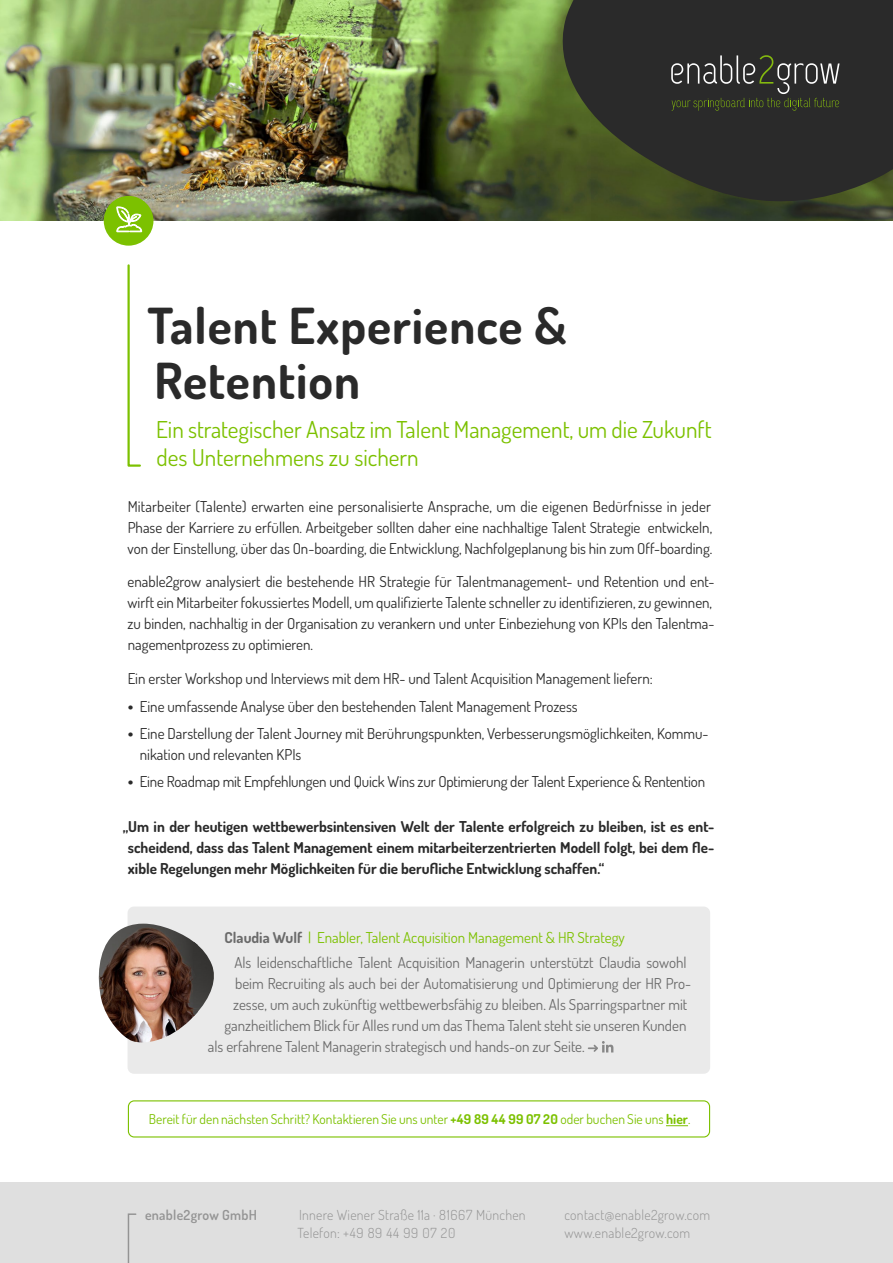
<style>
.page{position:relative;width:893px;height:1263px;background:#fff}
.page>*{position:absolute;margin:0;border:0;box-sizing:border-box;transform-origin:0 0}
.t1{font:700 49.65px/55.5px "Dosis";letter-spacing:.02em;color:#2a2a2a}
.t2{font:23.25px/28.3px "Dosis";color:#7cc100}
.t3{font:15px/21px "Dosis";color:#2a2a2a}
.t4{font:15px/25.2px "Dosis";color:#6a6a6a}
.t5{font:700 15px/21px "Dosis";color:#2a2a2a;text-align:justify}
.t6{font:300 13.8px/18px "Dosis";letter-spacing:.02em;color:#949494}
.t7{font:600 13.8px "Dosis";letter-spacing:.02em;color:#949494}
.t8{font:13.5px "Dosis";letter-spacing:.005em;color:#7cc100}
.s1{font-weight:800}
.s2{font-weight:700}
.s3{color:#7cc100}
</style>
<div class="page">
<img style="left:0;top:0;width:591px;height:221px">
<div style="left:0;top:1182px;width:893px;height:81px;background:#dfdfdf"></div>
<svg style="left:127px;top:1213px;width:10px;height:50px"></svg>
<svg style="left:666px;top:1125px;width:22px;height:1px"></svg>
<div style="left:128px;top:1100px;width:582px;height:37px;border:1px solid #7cc100;border-radius:6px"></div>
<div style="left:128px;top:906px;width:582px;height:168px;background:#eaeaea;border-radius:6px"></div>
<svg style="left:589px;top:1041px;width:24px;height:12px"></svg>
<img style="left:98px;top:924px;width:96px;height:119px">
<img style="left:194px;top:942px;width:20px;height:74px">
<svg style="left:99px;top:967px;width:1px;height:20px"></svg>
<svg style="left:555px;top:0;width:338px;height:218px;background:#313528"></svg>
<svg style="left:671px;top:55px;width:169px;height:56px;background:#40423b"></svg>
<div style="left:104px;top:196px;width:49px;height:50px;background:#7cc100;border-radius:50%"></div>
<svg style="left:127px;top:264px;width:14px;height:203px"></svg>
<svg style="left:116px;top:207px;width:26px;height:26px"></svg>
<h1 class="t1" style="left:147px;top:296px;width:420px">Talent Experience &amp;<br>Retention</h1>
<h2 class="t2" style="left:156px;top:414px;width:557px">Ein strategischer Ansatz im Talent Management, um die Zukunft des Unternehmens zu sichern</h2>
<p class="t3" style="left:128px;top:495px;width:586px;text-align:justify">Mitarbeiter (Talente) erwarten eine personalisierte Ansprache, um die eigenen Bedürfnisse in jeder Phase der Karriere zu erfüllen. Arbeitgeber sollten daher eine nachhaltige Talent Strategie entwickeln, von der Einstellung, über das On-boarding, die Entwicklung, Nachfolgeplanung bis hin zum Off-boarding.</p>
<p class="t3" style="left:127px;top:571px;width:588px">enable2grow analysiert die bestehende HR Strategie für Talentmanagement- und Retention und ent&shy;wirft ein Mitarbeiter fokussiertes Modell, um qualifizierte Talente schneller zu identifizieren, zu gewinnen, zu binden, nachhaltig in der Organisation zu verankern und unter Einbeziehung von KPIs den Talentma&shy;nagementprozess zu optimieren.</p>
<p class="t3" style="left:128px;top:668px;width:527px">Ein erster Workshop und Interviews mit dem HR- und Talent Acquisition Management liefern:</p>
<p class="t3" style="left:128px;top:695px;width:451px"><span class="s1">•</span> Eine umfassende Analyse über den bestehenden Talent Management Prozess</p>
<p class="t3" style="left:140px;top:722px;width:570px;text-indent:-12px"><span class="s1">•</span> Eine Darstellung der Talent Journey mit Berührungspunkten, Verbesserungsmöglichkeiten, Kommu&shy;nikation und relevanten KPIs</p>
<p class="t3" style="left:128px;top:771px;width:578px"><span class="s1">•</span> Eine Roadmap mit Empfehlungen und Quick Wins zur Optimierung der Talent Experience &amp; Rentention</p>
<p class="t5" style="left:128px;top:815px;width:588px;text-indent:-5px">„Um in der heutigen wettbewerbsintensiven Welt der Talente erfolgreich zu bleiben, ist es ent&shy;scheidend, dass das Talent Management einem mitarbeiterzentrierten Modell folgt, bei dem fle&shy;xible Regelungen mehr Möglichkeiten für die berufliche Entwicklung schaffen.“</p>
<p class="t4" style="left:234px;top:924px;width:454px;text-indent:-10px"><span class="s2">Claudia Wulf</span> <span class="s3">| Enabler, Talent Acquisition Management &amp; HR Strategy<br></span>Als leidenschaftliche Talent Acquisition Managerin unterstützt Claudia sowohl</p>
<p class="t4" style="left:235px;top:971px;width:457px">beim Recruiting als auch bei der Automatisierung und Optimierung der HR Pro-</p>
<p class="t4" style="left:233px;top:992px;width:456px">zesse, um auch zukünftig wettbewerbsfähig zu bleiben. Als Sparringspartner mit</p>
<p class="t4" style="left:224px;top:1013px;width:464px">ganzheitlichem Blick für Alles rund um das Thema Talent steht sie unseren Kunden</p>
<p class="t4" style="left:208px;top:1034px;width:378px">als erfahrene Talent Managerin strategisch und hands-on zur Seite.</p>
<p class="t8" style="left:149px;top:1110px;width:543px">Bereit für den nächsten Schritt? Kontaktieren Sie uns unter <span class="s2">+49 89 44 99 07 20</span> oder buchen Sie uns <span class="s2">hier</span>.</p>
<p class="t7" style="left:145px;top:1205px;width:113px">enable2grow GmbH</p>
<p class="t6" style="left:298px;top:1205px;width:230px">Innere Wiener Straße 11a · 81667 München<br>Telefon: +49 89 44 99 07 20</p>
<p class="t6" style="left:564px;top:1205px;width:147px">contact@enable2grow.com www.enable2grow.com</p>
</div>
